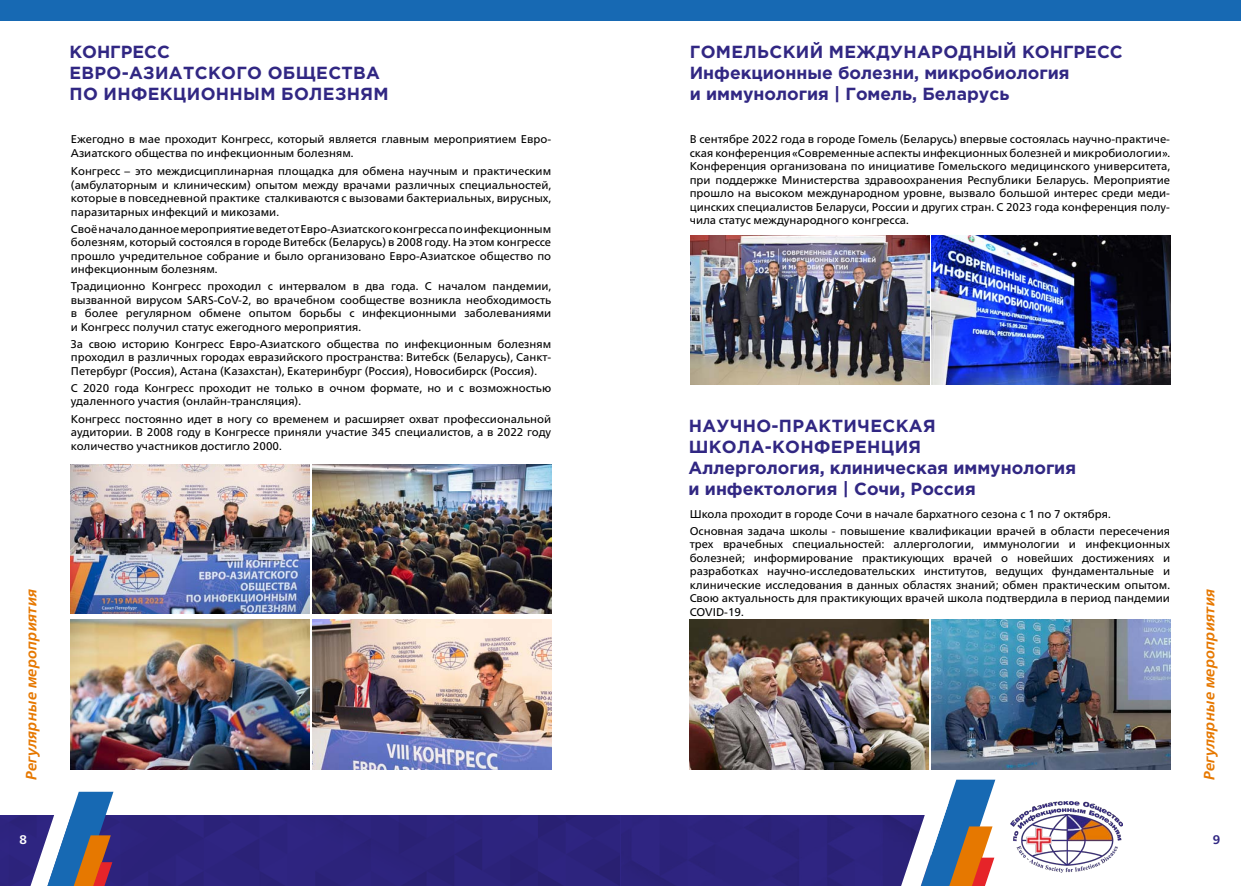
<style>
.page{position:relative;width:1241px;height:886px;background:#fff}
.page>*{position:absolute;margin:0;border:0;box-sizing:border-box;transform-origin:0 0}
.t1{font:700 17.5px/21px "Gotham Pro";color:#312783}
.t2{font:700 17.5px/21px "Gotham Pro";letter-spacing:.02em;color:#312783}
.t3{font:italic 700 15px "Frutiger Neue LTCYR";color:#e67800}
.t4{font:700 12.5px "Frutiger Neue LTCYR";color:#fff}
.t5{font:700 12.5px "Frutiger Neue LTCYR";color:#312783}
.t6{font:11.25px/13.5px "Frutiger Neue LTCYR";color:#000;text-align:justify}
</style>
<div class="page">
<div style="left:0;top:815px;width:620px;height:71px;background:#2c237c"></div>
<div style="left:620px;top:815px;width:310px;height:71px;background:#302685"></div>
<div style="left:0;top:0;width:620px;height:21px;background:#1769b3"></div>
<div style="left:620px;top:0;width:620px;height:21px;background:#1769b3"></div>
<img style="left:1010px;top:801px;width:112px;height:71px">
<svg style="left:27px;top:792px;width:86px;height:94px"></svg>
<svg style="left:897px;top:780px;width:98px;height:106px"></svg>
<img style="left:71px;top:464px;width:239px;height:149px">
<img style="left:312px;top:620px;width:239px;height:149px">
<img style="left:931px;top:235px;width:238px;height:149px">
<img style="left:312px;top:464px;width:239px;height:149px">
<img style="left:71px;top:620px;width:239px;height:149px">
<img style="left:690px;top:235px;width:239px;height:149px">
<img style="left:689px;top:620px;width:239px;height:149px">
<img style="left:931px;top:620px;width:238px;height:149px">
<h1 class="t2" style="left:69px;top:41px;width:321px">КОНГРЕСС<br>ЕВРО-АЗИАТСКОГО ОБЩЕСТВА<br>ПО ИНФЕКЦИОННЫМ БОЛЕЗНЯМ</h1>
<h1 class="t1" style="left:689px;top:41px;width:434px">ГОМЕЛЬСКИЙ МЕЖДУНАРОДНЫЙ КОНГРЕСС<br>Инфекционные болезни, микробиология<br>и иммунология | Гомель, Беларусь</h1>
<p class="t6" style="left:71px;top:132px;width:482px">Ежегодно в мае проходит Конгресс, который является главным мероприятием Евро-<br>Азиатского общества по инфекционным болезням.</p>
<p class="t6" style="left:71px;top:165px;width:482px">Конгресс – это междисциплинарная площадка для обмена научным и практическим (амбулаторным и клиническим) опытом между врачами различных специальностей, которые в повседневной практике сталкиваются с вызовами бактериальных, вирусных, паразитарных инфекций и микозами.</p>
<p class="t6" style="left:71px;top:222px;width:482px">Своё начало данное мероприятие ведет от Евро-Азиатского конгресса по инфекционным болезням, который состоялся в городе Витебск (Беларусь) в 2008 году. На этом конгрессе прошло учредительное собрание и было организовано Евро-Азиатское общество по инфекционным болезням.</p>
<p class="t6" style="left:71px;top:280px;width:482px">Традиционно Конгресс проходил с интервалом в два года. С началом пандемии, вызванной вирусом SARS-CoV-2, во врачебном сообществе возникла необходимость в более регулярном обмене опытом борьбы с инфекционными заболеваниями и Конгресс получил статус ежегодного мероприятия.</p>
<p class="t6" style="left:71px;top:337px;width:482px">За свою историю Конгресс Евро-Азиатского общества по инфекционным болезням проходил в различных городах евразийского пространства: Витебск (Беларусь), Санкт-Петербург (Россия), Астана (Казахстан), Екатеринбург (Россия), Новосибирск (Россия).</p>
<p class="t6" style="left:71px;top:381px;width:481px">С 2020 года Конгресс проходит не только в очном формате, но и с возможностью удаленного участия (онлайн-трансляция).</p>
<p class="t6" style="left:71px;top:412px;width:481px">Конгресс постоянно идет в ногу со временем и расширяет охват профессиональной аудитории. В 2008 году в Конгрессе приняли участие 345 специалистов, а в 2022 году количество участников достигло 2000.</p>
<p class="t6" style="left:689px;top:133px;width:482px">В сентябре 2022 года в городе Гомель (Беларусь) впервые состоялась научно-практиче&shy;ская конференция «Современные аспекты инфекционных болезней и микробиологии».<br>Конференция организована по инициативе Гомельского медицинского университета, при поддержке Министерства здравоохранения Республики Беларусь. Мероприятие прошло на высоком международном уровне, вызвало большой интерес среди меди&shy;цинских специалистов Беларуси, России и других стран. С 2023 года конференция полу&shy;чила статус международного конгресса.</p>
<h1 class="t1" style="left:688px;top:415px;width:389px">НАУЧНО-ПРАКТИЧЕСКАЯ<br>ШКОЛА-КОНФЕРЕНЦИЯ<br>Аллергология, клиническая иммунология и инфектология | Сочи, Россия</h1>
<p class="t6" style="left:689px;top:505px;width:482px;line-height:17px">Школа проходит в городе Сочи в начале бархатного сезона с 1 по 7 октября.<br>Основная задача школы - повышение квалификации врачей в области пересечения</p>
<p class="t6" style="left:689px;top:537px;width:482px">трех врачебных специальностей: аллергологии, иммунологии и инфекционных болезней; информирование практикующих врачей о новейших достижениях и разработках научно-исследовательских институтов, ведущих фундаментальные и клинические исследования в данных областях знаний; обмен практическим опытом.<br>Свою актуальность для практикующих врачей школа подтвердила в период пандемии COVID-19.</p>
<h2 class="t3" style="left:22px;top:780px;width:193px;rotate:-90deg">Регулярные мероприятия</h2>
<h2 class="t3" style="left:1200px;top:780px;width:193px;rotate:-90deg">Регулярные мероприятия</h2>
<p class="t4" style="left:20px;top:832px;width:9px">8</p>
<p class="t5" style="left:1212px;top:832px;width:9px">9</p>
</div>
